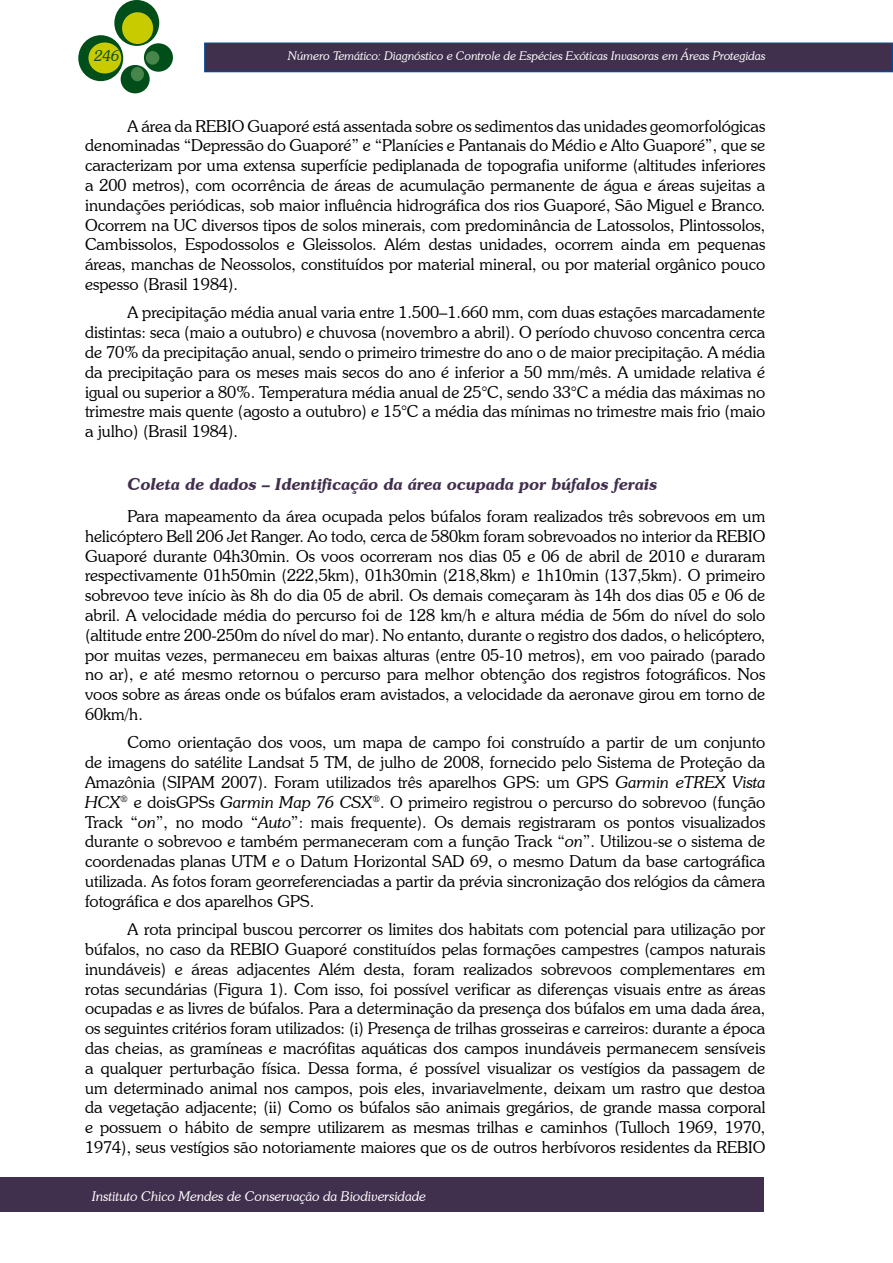
<style>
.page{position:relative;width:893px;height:1263px;background:#fff}
.page>*{position:absolute;margin:0;border:0;box-sizing:border-box;transform-origin:0 0}
.t1{font:300 16.5px/19.8px "Souvenir IT Cby BT";color:#000;text-align:justify}
.t2{font:italic 600 16.5px "Souvenir IT Cby BT";color:#412f4e}
.t3{font:italic 300 15px "Souvenir IT Cby BT";color:#004e1a}
.t4{font:italic 300 13.5px "Souvenir IT Cby BT";color:#fff}
.t5{font:italic 300 12px "Souvenir IT Cby BT";color:#fff}
.s1{font-style:italic}
</style>
<div class="page">
<div style="left:205px;top:43px;width:687px;height:29px;background:#412f4e"></div>
<div style="left:204px;top:43px;width:689px;height:29px;border:2px solid #004b93"></div>
<div style="left:114px;top:0;width:45px;height:46px;background:#004e1a;border-radius:50%"></div>
<div style="left:78px;top:35px;width:45px;height:46px;background:#004e1a;border-radius:50%"></div>
<div style="left:144px;top:43px;width:29px;height:29px;background:#004e1a;border-radius:50%"></div>
<div style="left:121px;top:65px;width:29px;height:28px;background:#004e1a;border-radius:50%"></div>
<div style="left:122px;top:12px;width:31px;height:32px;background:#c8cb00;border-radius:50%"></div>
<div style="left:88px;top:42px;width:33px;height:31px;background:#c8cb00;border-radius:50%"></div>
<div style="left:146px;top:51px;width:13px;height:14px;background:#47864a;border-radius:50%"></div>
<div style="left:131px;top:67px;width:13px;height:14px;background:#47864a;border-radius:50%"></div>
<div style="left:0;top:1178px;width:764px;height:34px;background:#412f4e"></div>
<p class="t3" style="left:95px;top:46px;width:26px">246</p>
<p class="t5" style="left:288px;top:49px;width:479px">Número Temático: Diagnóstico e Controle de Espécies Exóticas Invasoras em Áreas Protegidas</p>
<p class="t1" style="left:85px;top:116px;width:682px;text-indent:43px">A área da REBIO Guaporé está assentada sobre os sedimentos das unidades geomorfológicas denominadas “Depressão do Guaporé” e “Planícies e Pantanais do Médio e Alto Guaporé”, que se caracterizam por uma extensa superfície pediplanada de topografia uniforme (altitudes inferiores a 200 metros), com ocorrência de áreas de acumulação permanente de água e áreas sujeitas a inundações periódicas, sob maior influência hidrográfica dos rios Guaporé, São Miguel e Branco.<br>Ocorrem na UC diversos tipos de solos minerais, com predominância de Latossolos, Plintossolos, Cambissolos, Espodossolos e Gleissolos. Além destas unidades, ocorrem ainda em pequenas áreas, manchas de Neossolos, constituídos por material mineral, ou por material orgânico pouco espesso (Brasil 1984).</p>
<p class="t1" style="left:85px;top:302px;width:682px;text-indent:43px">A precipitação média anual varia entre 1.500–1.660 mm, com duas estações marcadamente distintas: seca (maio a outubro) e chuvosa (novembro a abril). O período chuvoso concentra cerca de 70% da precipitação anual, sendo o primeiro trimestre do ano o de maior precipitação. A média da precipitação para os meses mais secos do ano é inferior a 50 mm/mês. A umidade relativa é igual ou superior a 80%. Temperatura média anual de 25°C, sendo 33°C a média das máximas no trimestre mais quente (agosto a outubro) e 15°C a média das mínimas no trimestre mais frio (maio a julho) (Brasil 1984).</p>
<p class="t2" style="left:128px;top:473px;width:531px">Coleta de dados – Identificação da área ocupada por búfalos ferais</p>
<p class="t1" style="left:85px;top:506px;width:682px;text-indent:43px">Para mapeamento da área ocupada pelos búfalos foram realizados três sobrevoos em um helicóptero Bell 206 Jet Ranger. Ao todo, cerca de 580km foram sobrevoados no interior da REBIO Guaporé durante 04h30min. Os voos ocorreram nos dias 05 e 06 de abril de 2010 e duraram respectivamente 01h50min (222,5km), 01h30min (218,8km) e 1h10min (137,5km). O primeiro sobrevoo teve início às 8h do dia 05 de abril. Os demais começaram às 14h dos dias 05 e 06 de abril. A velocidade média do percurso foi de 128 km/h e altura média de 56m do nível do solo (altitude entre 200-250m do nível do mar). No entanto, durante o registro dos dados, o helicóptero, por muitas vezes, permaneceu em baixas alturas (entre 05-10 metros), em voo pairado (parado no ar), e até mesmo retornou o percurso para melhor obtenção dos registros fotográficos. Nos voos sobre as áreas onde os búfalos eram avistados, a velocidade da aeronave girou em torno de 60km/h.</p>
<p class="t1" style="left:85px;top:732px;width:682px;text-indent:43px">Como orientação dos voos, um mapa de campo foi construído a partir de um conjunto de imagens do satélite Landsat 5 TM, de julho de 2008, fornecido pelo Sistema de Proteção da Amazônia (SIPAM 2007). Foram utilizados três aparelhos GPS: um GPS <span class="s1">Garmin eTREX Vista HCX</span><sup>®</sup> e doisGPSs <span class="s1">Garmin Map 76 CSX</span><sup>®</sup>. O primeiro registrou o percurso do sobrevoo (função Track “<span class="s1">on</span>”, no modo “<span class="s1">Auto</span>”: mais frequente). Os demais registraram os pontos visualizados durante o sobrevoo e também permaneceram com a função Track “<span class="s1">on</span>”. Utilizou-se o sistema de coordenadas planas UTM e o Datum Horizontal SAD 69, o mesmo Datum da base cartográfica utilizada. As fotos foram georreferenciadas a partir da prévia sincronização dos relógios da câmera fotográfica e dos aparelhos GPS.</p>
<p class="t1" style="left:85px;top:919px;width:682px;text-indent:43px">A rota principal buscou percorrer os limites dos habitats com potencial para utilização por búfalos, no caso da REBIO Guaporé constituídos pelas formações campestres (campos naturais inundáveis) e áreas adjacentes Além desta, foram realizados sobrevoos complementares em rotas secundárias (Figura 1). Com isso, foi possível verificar as diferenças visuais entre as áreas ocupadas e as livres de búfalos. Para a determinação da presença dos búfalos em uma dada área, os seguintes critérios foram utilizados: (i) Presença de trilhas grosseiras e carreiros: durante a época das cheias, as gramíneas e macrófitas aquáticas dos campos inundáveis permanecem sensíveis a qualquer perturbação física. Dessa forma, é possível visualizar os vestígios da passagem de um determinado animal nos campos, pois eles, invariavelmente, deixam um rastro que destoa da vegetação adjacente; (ii) Como os búfalos são animais gregários, de grande massa corporal e possuem o hábito de sempre utilizarem as mesmas trilhas e caminhos (Tulloch 1969, 1970, 1974), seus vestígios são notoriamente maiores que os de outros herbívoros residentes da REBIO</p>
<p class="t4" style="left:92px;top:1188px;width:335px">Instituto Chico Mendes de Conservação da Biodiversidade</p>
</div>
